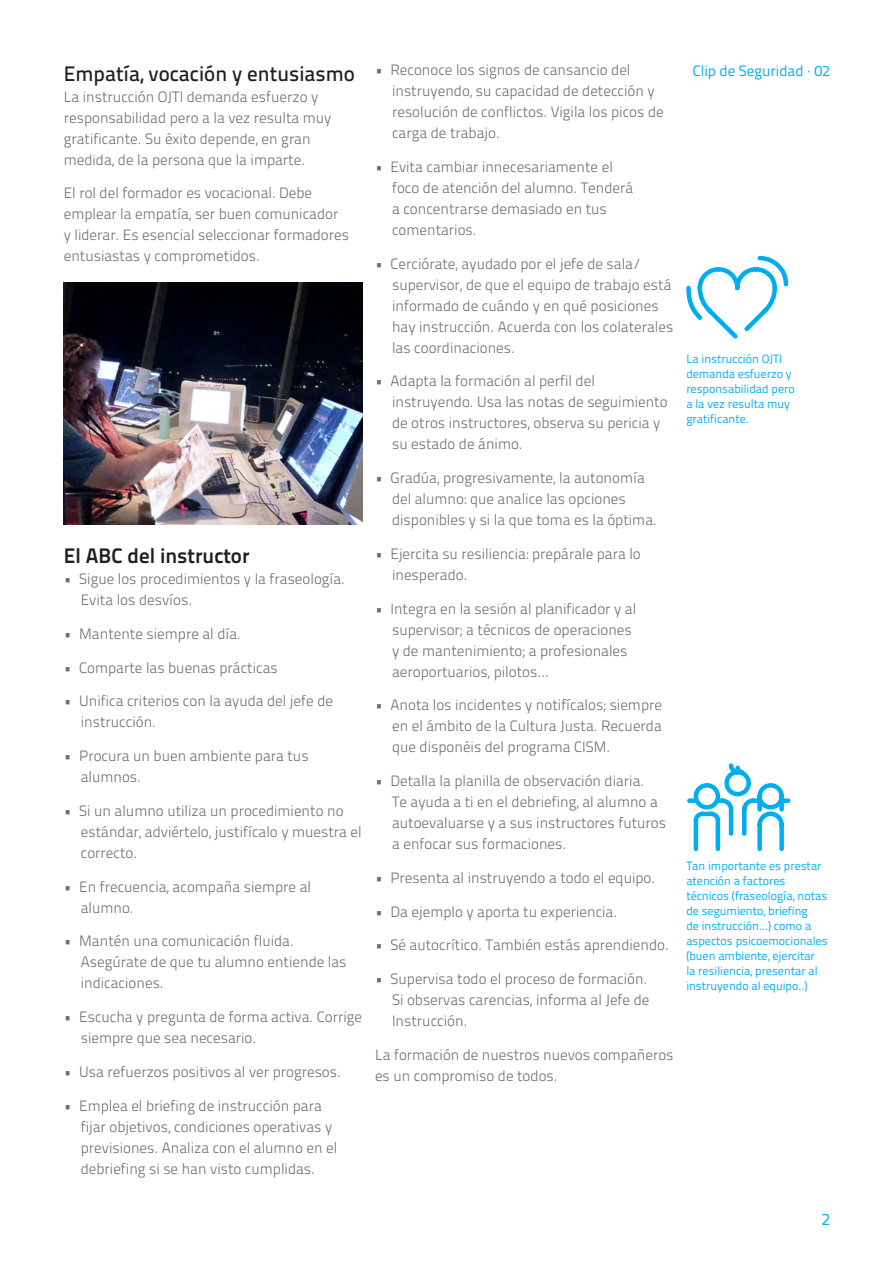
<style>
.page{position:relative;width:893px;height:1263px;background:#fff}
.page>*{position:absolute;margin:0;border:0;box-sizing:border-box;transform-origin:0 0}
.Ladillo{font:600 21px "ENAIRE Titillium";color:#231f20}
.Ladillo-2{font:700 21px "ENAIRE Titillium";color:#231f20}
.t1{font:16.5px "ENAIRE Titillium";color:#00aeef}
.Texto_Normal{font:300 15px/21px "ENAIRE Titillium";color:#6c6d70}
.t2{font:15px "ENAIRE Titillium";color:#00aeef}
.Texto_auxiliar_en_ci{font:12px/15px "ENAIRE Titillium";color:#00aeef}
</style>
<div class="page">
<img style="left:64px;top:283px;width:298px;height:241px">
<svg style="left:687px;top:763px;width:104px;height:89px"></svg>
<svg style="left:686px;top:255px;width:103px;height:84px"></svg>
<p class="Ladillo" style="left:64px;top:57px;width:293px">Empatía, vocación y entusiasmo</p>
<p class="Texto_Normal" style="left:64px;top:85px;width:269px">La instrucción OJTI demanda esfuerzo y responsabilidad pero a la vez resulta muy gratificante. Su éxito depende, en gran medida, de la persona que la imparte.</p>
<p class="Texto_Normal" style="left:64px;top:182px;width:287px">El rol del formador es vocacional. Debe emplear la empatía, ser buen comunicador y liderar. Es esencial seleccionar formadores entusiastas y comprometidos.</p>
<p class="Ladillo-2" style="left:64px;top:539px;width:187px">El ABC del instructor</p>
<p class="Texto_Normal" style="left:81px;top:568px;width:266px;text-indent:-17px">• Sigue los procedimientos y la fraseología.<br>Evita los desvíos.</p>
<p class="Texto_Normal" style="left:64px;top:622px;width:179px">• Mantente siempre al día.</p>
<p class="Texto_Normal" style="left:64px;top:656px;width:216px">• Comparte las buenas prácticas</p>
<p class="Texto_Normal" style="left:81px;top:690px;width:254px;text-indent:-17px">• Unifica criterios con la ayuda del jefe de instrucción.</p>
<p class="Texto_Normal" style="left:81px;top:745px;width:229px;text-indent:-17px">• Procura un buen ambiente para tus alumnos.</p>
<p class="Texto_Normal" style="left:81px;top:799px;width:282px;text-indent:-17px">• Si un alumno utiliza un procedimiento no estándar, adviértelo, justifícalo y muestra el correcto.</p>
<p class="Texto_Normal" style="left:81px;top:875px;width:232px;text-indent:-17px">• En frecuencia, acompaña siempre al alumno.</p>
<p class="Texto_Normal" style="left:81px;top:930px;width:267px;text-indent:-17px">• Mantén una comunicación fluida.<br>Asegúrate de que tu alumno entiende las indicaciones.</p>
<p class="Texto_Normal" style="left:81px;top:1006px;width:283px;text-indent:-17px">• Escucha y pregunta de forma activa. Corrige siempre que sea necesario.</p>
<p class="Texto_Normal" style="left:64px;top:1060px;width:279px">• Usa refuerzos positivos al ver progresos.</p>
<p class="Texto_Normal" style="left:81px;top:1094px;width:258px;text-indent:-17px">• Emplea el briefing de instrucción para fijar objetivos, condiciones operativas y previsiones. Analiza con el alumno en el debriefing si se han visto cumplidas.</p>
<p class="Texto_Normal" style="left:392px;top:59px;width:273px;text-indent:-17px">• Reconoce los signos de cansancio del instruyendo, su capacidad de detección y resolución de conflictos. Vigila los picos de carga de trabajo.</p>
<p class="Texto_Normal" style="left:392px;top:155px;width:243px;text-indent:-17px">• Evita cambiar innecesariamente el foco de atención del alumno. Tenderá a concentrarse demasiado en tus comentarios.</p>
<p class="Texto_Normal" style="left:392px;top:252px;width:283px;text-indent:-17px">• Cerciórate, ayudado por el jefe de sala/ supervisor, de que el equipo de trabajo está informado de cuándo y en qué posiciones hay instrucción. Acuerda con los colaterales las coordinaciones.</p>
<p class="Texto_Normal" style="left:392px;top:370px;width:277px;text-indent:-17px">• Adapta la formación al perfil del instruyendo. Usa las notas de seguimiento de otros instructores, observa su pericia y su estado de ánimo.</p>
<p class="Texto_Normal" style="left:392px;top:467px;width:266px;text-indent:-17px">• Gradúa, progresivamente, la autonomía del alumno: que analice las opciones disponibles y si la que toma es la óptima.</p>
<p class="Texto_Normal" style="left:392px;top:542px;width:250px;text-indent:-17px">• Ejercita su resiliencia: prepárale para lo inesperado.</p>
<p class="Texto_Normal" style="left:392px;top:597px;width:246px;text-indent:-17px">• Integra en la sesión al planificador y al supervisor; a técnicos de operaciones y de mantenimiento; a profesionales aeroportuarios, pilotos…</p>
<p class="Texto_Normal" style="left:392px;top:694px;width:271px;text-align:justify;text-indent:-17px">• Anota los incidentes y notifícalos; siempre en el ámbito de la Cultura Justa. Recuerda que disponéis del programa CISM.</p>
<p class="Texto_Normal" style="left:392px;top:770px;width:276px;text-indent:-17px">• Detalla la planilla de observación diaria.<br>Te ayuda a ti en el debriefing, al alumno a autoevaluarse y a sus instructores futuros a enfocar sus formaciones.</p>
<p class="Texto_Normal" style="left:375px;top:866px;width:282px">• Presenta al instruyendo a todo el equipo.</p>
<p class="Texto_Normal" style="left:375px;top:900px;width:244px">• Da ejemplo y aporta tu experiencia.</p>
<p class="Texto_Normal" style="left:375px;top:934px;width:295px">• Sé autocrítico. También estás aprendiendo.</p>
<p class="Texto_Normal" style="left:392px;top:968px;width:259px;text-indent:-17px">• Supervisa todo el proceso de formación.<br>Si observas carencias, informa al Jefe de<br>Instrucción.</p>
<p class="Texto_Normal" style="left:375px;top:1043px;width:300px">La formación de nuestros nuevos compañeros es un compromiso de todos.</p>
<p class="t2" style="left:693px;top:60px;width:139px">Clip de Seguridad · 02</p>
<p class="Texto_auxiliar_en_ci" style="left:686px;top:351px;width:110px">La instrucción OJTI demanda esfuerzo y responsabilidad pero a la vez resulta muy gratificante.</p>
<p class="Texto_auxiliar_en_ci" style="left:686px;top:858px;width:143px">Tan importante es prestar atención a factores técnicos (fraseología, notas de segumiento, briefing<br>de instrucción...) como a aspectos psicoemocionales (buen ambiente, ejercitar<br>la resiliencia, presentar al instruyendo al equipo..)</p>
<p class="t1" style="left:821px;top:1207px;width:10px">2</p>
</div>
